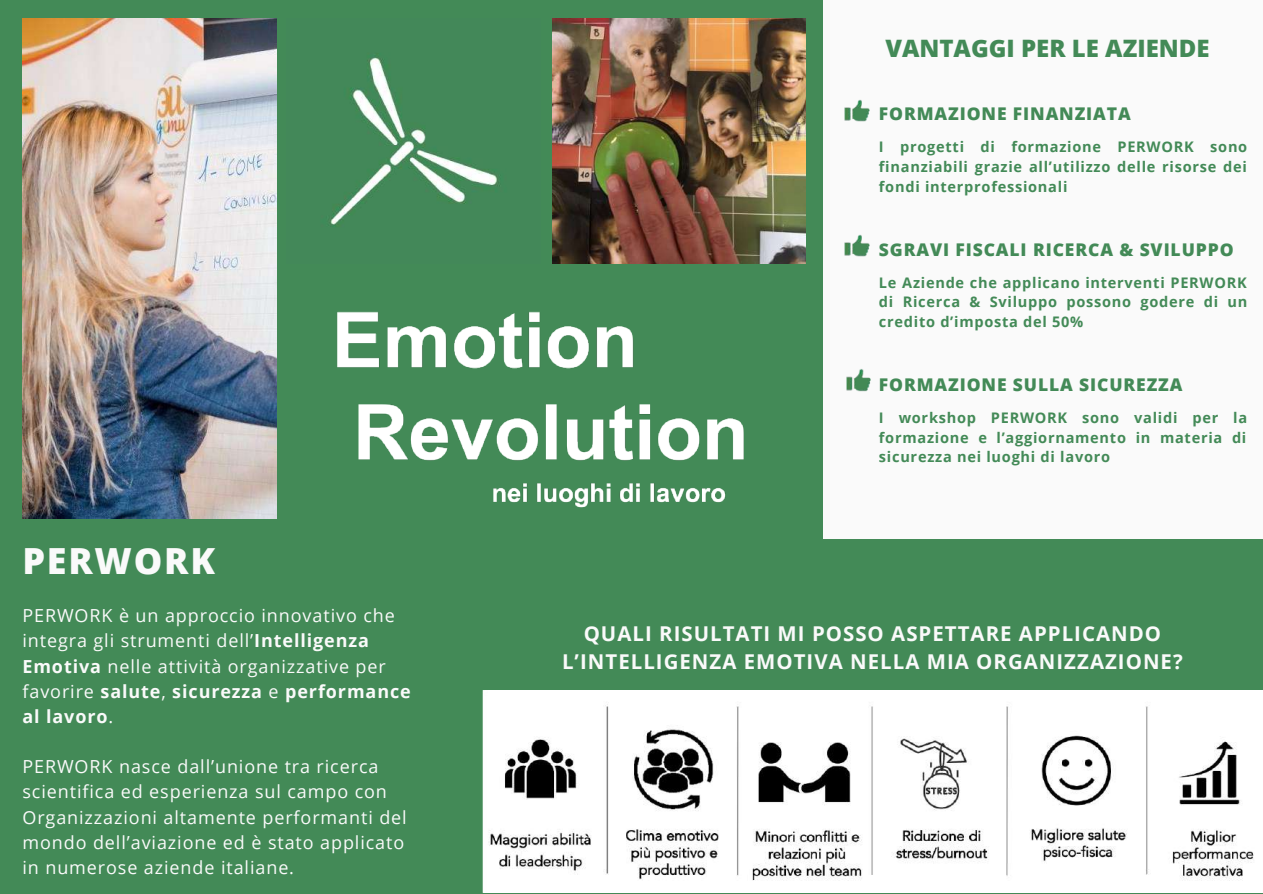
<style>
.page{position:relative;width:1263px;height:894px;background:#fff}
.page>*{position:absolute;margin:0;border:0;box-sizing:border-box;transform-origin:0 0}
.t1{font:800 36px "Open Sans";letter-spacing:.05em;color:#fafafa}
.t2{font:800 24px "Open Sans";color:#438a57}
.t3{font:700 20.4px/28px "Open Sans";letter-spacing:.05em;color:#fafafa;text-align:center}
.t4{font:18px/25.2px "Open Sans";letter-spacing:.05em;color:#fafafa}
.t5{font:800 17.55px "Open Sans";letter-spacing:.05em;color:#438a57}
.t6{font:700 14.55px/19.6px "Open Sans";letter-spacing:.05em;color:#438a57;text-align:justify}
.s1{font-weight:700}
</style>
<div class="page">
<div style="left:0;top:0;width:1263px;height:893px;background:#438a57"></div>
<div style="left:823px;top:0;width:440px;height:539px;background:#fafafa"></div>
<img style="left:22px;top:19px;width:255px;height:499px">
<img style="left:329px;top:57px;width:171px;height:170px">
<img style="left:552px;top:19px;width:253px;height:244px">
<img style="left:337px;top:311px;width:407px;height:197px">
<img style="left:482px;top:690px;width:781px;height:202px">
<img style="left:844px;top:99px;width:26px;height:23px">
<img style="left:844px;top:234px;width:26px;height:23px">
<img style="left:846px;top:369px;width:25px;height:23px">
<h1 class="t1" style="left:22px;top:535px;width:194px">PERWORK</h1>
<p class="t4" style="left:22px;top:602px;width:390px">PERWORK è un approccio innovativo che integra gli strumenti dell’<span class="s1">Intelligenza Emotiva</span> nelle attività organizzative per favorire <span class="s1">salute</span>, <span class="s1">sicurezza</span> e <span class="s1">performance al lavoro</span>.</p>
<p class="t4" style="left:22px;top:753px;width:386px">PERWORK nasce dall’unione tra ricerca scientifica ed esperienza sul campo con Organizzazioni altamente performanti del mondo dell’aviazione ed è stato applicato in numerose aziende italiane.</p>
<h2 class="t2" style="left:885px;top:31px;width:326px">VANTAGGI PER LE AZIENDE</h2>
<p class="t5" style="left:879px;top:101px;width:253px">FORMAZIONE FINANZIATA</p>
<p class="t6" style="left:879px;top:137px;width:370px">I progetti di formazione PERWORK sono finanziabili grazie all’utilizzo delle risorse dei fondi interprofessionali</p>
<p class="t5" style="left:879px;top:237px;width:356px">SGRAVI FISCALI RICERCA &amp; SVILUPPO</p>
<p class="t6" style="left:879px;top:272px;width:370px">Le Aziende che applicano interventi PERWORK di Ricerca &amp; Sviluppo possono godere di un credito d’imposta del 50%</p>
<p class="t5" style="left:879px;top:372px;width:305px">FORMAZIONE SULLA SICUREZZA</p>
<p class="t6" style="left:879px;top:407px;width:370px">I workshop PERWORK sono validi per la formazione e l’aggiornamento in materia di sicurezza nei luoghi di lavoro</p>
<p class="t3" style="left:562px;top:618px;width:622px">QUALI RISULTATI MI POSSO ASPETTARE APPLICANDO<br>L’INTELLIGENZA EMOTIVA NELLA MIA ORGANIZZAZIONE?</p>
</div>
